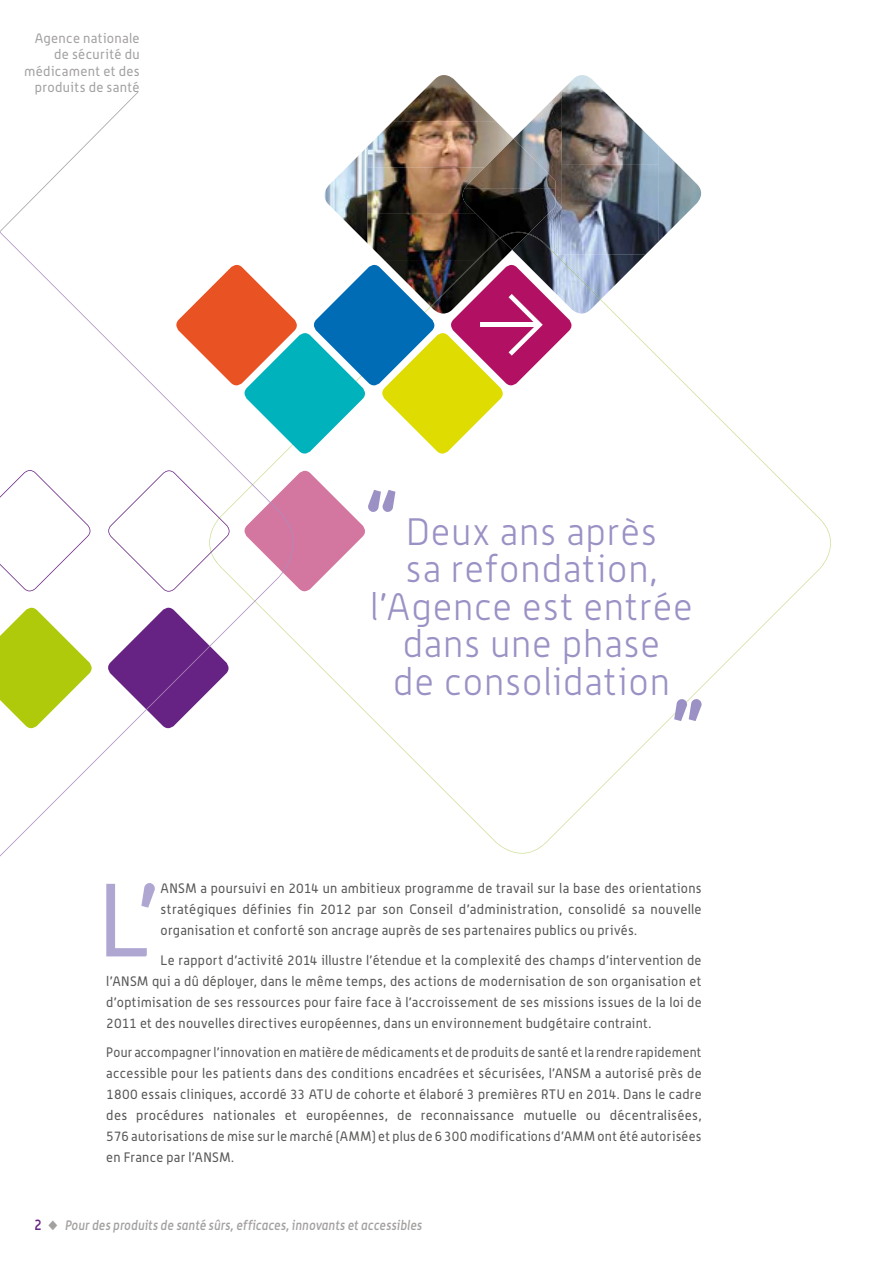
<style>
.page{position:relative;width:893px;height:1263px;background:#fff}
.page>*{position:absolute;margin:0;border:0;box-sizing:border-box;transform-origin:0 0}
.t1{font:102px "Alwyn OT";color:#afa6d2}
.t2{font:500 80.4px "Alwyn OT";color:#9c91c5}
.t3{font:300 37.5px "Alwyn OT";letter-spacing:.025em;color:#9c91c5}
.t4{font:13.5px/21px "Alwyn OT";letter-spacing:.025em;color:#575756;text-align:justify}
.t5{font:13.5px/21px "Alwyn OT";letter-spacing:.025em;color:#575756;text-align:justify;scale:.95 1}
.t6{font:italic 500 13.5px "Alwyn OT";letter-spacing:.01em;color:#a3a09f;scale:.9 1}
.t7{font:13.5px/16.5px "Alwyn OT";letter-spacing:.025em;color:#a3a0a0;text-align:right}
.s1{font-weight:500;font-size:80.4px}
.s2{font-style:normal;font-size:15px;color:#672383}
</style>
<div class="page">
<svg style="left:98px;top:91px;width:41px;height:41px"></svg>
<svg style="left:294px;top:342px;width:537px;height:512px"></svg>
<svg style="left:294px;top:264px;width:350px;height:330px"></svg>
<div style="left:480px;top:322px;width:60px;height:5px;background:#fff"></div>
<svg style="left:0;top:132px;width:294px;height:725px"></svg>
<img style="left:562px;top:75px;width:96px;height:179px">
<img style="left:513px;top:90px;width:49px;height:144px">
<img style="left:658px;top:145px;width:43px;height:97px">
<img style="left:601px;top:254px;width:45px;height:45px">
<img style="left:512px;top:250px;width:88px;height:64px">
<img style="left:528px;top:234px;width:73px;height:66px">
<img style="left:393px;top:75px;width:103px;height:46px">
<img style="left:368px;top:121px;width:145px;height:46px">
<img style="left:324px;top:146px;width:44px;height:97px">
<img style="left:367px;top:167px;width:98px;height:47px">
<img style="left:367px;top:214px;width:93px;height:46px">
<img style="left:384px;top:260px;width:46px;height:46px">
<img style="left:431px;top:250px;width:81px;height:64px">
<img style="left:430px;top:238px;width:71px;height:69px">
<img style="left:465px;top:139px;width:90px;height:49px">
<img style="left:460px;top:188px;width:95px;height:50px">
<img style="left:501px;top:238px;width:27px;height:12px">
<img style="left:500px;top:232px;width:28px;height:6px">
<p class="t7" style="left:24px;top:29px;width:117px">Agence nationale de sécurité du médicament et des produits de santé</p>
<h2 class="t2" style="left:365px;top:470px;width:36px">“</h2>
<h3 class="t3" style="left:406px;top:510px;width:252px">Deux ans après</h3>
<h3 class="t3" style="left:405px;top:547px;width:254px">sa refondation,</h3>
<h3 class="t3" style="left:370px;top:585px;width:324px">l’Agence est entrée</h3>
<h3 class="t3" style="left:403px;top:622px;width:259px">dans une phase</h3>
<h3 class="t3" style="left:393px;top:660px;width:313px">de consolidation<span class="s1">„</span></h3>
<h1 class="t1" style="left:98px;top:860px;width:63px">L’</h1>
<p class="t4" style="left:161px;top:878px;width:543px">ANSM a poursuivi en 2014 un ambitieux programme de travail sur la base des orientations stratégiques définies fin 2012 par son Conseil d’administration, consolidé sa nouvelle organisation et conforté son ancrage auprès de ses partenaires publics ou privés.</p>
<p class="t4" style="left:106px;top:949px;width:597px;text-indent:54px">Le rapport d’activité 2014 illustre l’étendue et la complexité des champs d’intervention de l’ANSM qui a dû déployer, dans le même temps, des actions de modernisation de son organisation et d’optimisation de ses ressources pour faire face à l’accroissement de ses missions issues de la loi de 2011 et des nouvelles directives européennes, dans un environnement budgétaire contraint.</p>
<p class="t5" style="left:106px;top:1042px;width:628px">Pour accompagner l’innovation en matière de médicaments et de produits de santé et la rendre rapidement accessible pour les patients dans des conditions encadrées et sécurisées, l’ANSM a autorisé près de 1800 essais cliniques, accordé 33 ATU de cohorte et élaboré 3 premières RTU en 2014. Dans le cadre des procédures nationales et européennes, de reconnaissance mutuelle ou décentralisées, 576 autorisations de mise sur le marché (AMM) et plus de 6 300 modifications d’AMM ont été autorisées en France par l’ANSM.</p>
<p class="t6" style="left:34px;top:1217px;width:432px"><span class="s2">2</span> ◆ Pour des produits de santé sûrs, efficaces, innovants et accessibles</p>
</div>
